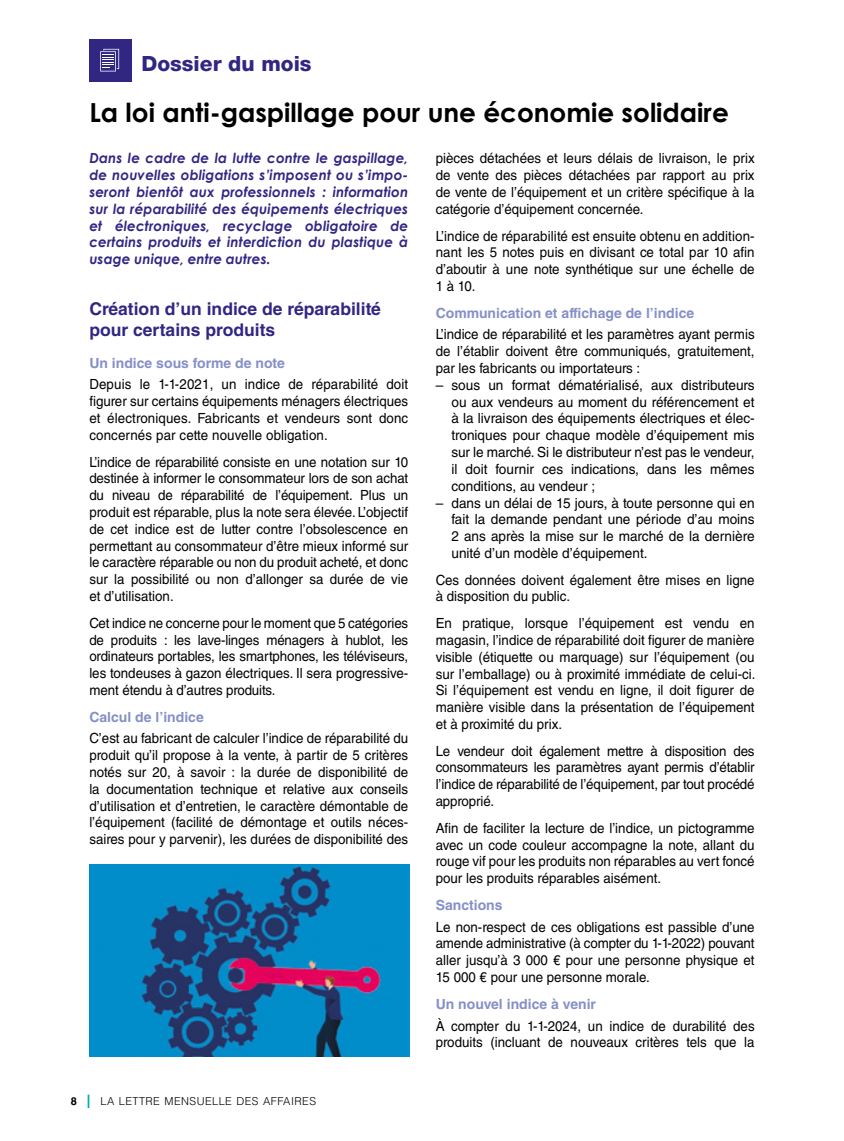
<style>
.page{position:relative;width:844px;height:1141px;background:#fff}
.page>*{position:absolute;margin:0;border:0;box-sizing:border-box;transform-origin:0 0}
._01_titre_article{font:700 26.25px "Century Gothic";color:#000}
._00_rubrique{font:800 21px "Helvetica Neue LT Std";color:#312783}
._09_t0{font:700 17.5px/21px "Helvetica LT Std";color:#312783}
._03_texte{font:14px/16.8px "Helvetica LT Std";color:#000;text-align:justify;scale:.95 1}
._03_texte-2{font:14px/16.8px "Helvetica LT Std";color:#000;text-align:justify}
._02_chapo{font:italic 700 14px/16.8px "Century Gothic";letter-spacing:.01em;color:#312783;text-align:justify}
._09_t1{font:700 14px "Helvetica LT Std";color:#8590c7}
.t1{font:300 10.85px "Helvetica LT Std";letter-spacing:.04em;color:#000}
.t2{font:700 10.85px "Helvetica LT Std";color:#000}
</style>
<div class="page">
<svg style="left:88px;top:1095px;width:1px;height:13px"></svg>
<div style="left:89px;top:40px;width:42px;height:42px;background:#312783"></div>
<svg style="left:100px;top:49px;width:19px;height:22px"></svg>
<img style="left:89px;top:864px;width:320px;height:193px">
<p class="_00_rubrique" style="left:141px;top:51px;width:171px">Dossier du mois</p>
<p class="_01_titre_article" style="left:89px;top:92px;width:640px">La loi anti-gaspillage pour une économie solidaire</p>
<p class="_02_chapo" style="left:89px;top:149px;width:320px">Dans le cadre de la lutte contre le gaspillage, de nouvelles obligations s’imposent ou s’impo&shy;seront bientôt aux professionnels : information sur la réparabilité des équipements électriques et électroniques, recyclage obligatoire de certains produits et interdiction du plastique à usage unique, entre autres.</p>
<p class="_09_t0" style="left:89px;top:298px;width:293px">Création d’un indice de réparabilité pour certains produits</p>
<p class="_09_t1" style="left:89px;top:354px;width:197px">Un indice sous forme de note</p>
<p class="_03_texte" style="left:89px;top:376px;width:337px">Depuis le 1-1-2021, un indice de réparabilité doit figurer sur certains équipements ménagers électriques et électroniques. Fabricants et vendeurs sont donc concernés par cette nouvelle obligation.</p>
<p class="_03_texte" style="left:89px;top:453px;width:337px">L’indice de réparabilité consiste en une notation sur 10 destinée à informer le consommateur lors de son achat du niveau de réparabilité de l’équipement. Plus un produit est réparable, plus la note sera élevée. L’objectif de cet indice est de lutter contre l’obsolescence en permettant au consommateur d’être mieux informé sur le caractère réparable ou non du produit acheté, et donc sur la possibilité ou non d’allonger sa durée de vie et d’utilisation.</p>
<p class="_03_texte" style="left:89px;top:614px;width:337px">Cet indice ne concerne pour le moment que 5 catégories de produits : les lave-linges ménagers à hublot, les ordinateurs portables, les smartphones, les téléviseurs, les tondeuses à gazon électriques. Il sera progressive&shy;ment étendu à d’autres produits.</p>
<p class="_09_t1" style="left:89px;top:708px;width:116px">Calcul de l’indice</p>
<p class="_03_texte" style="left:89px;top:730px;width:337px">C’est au fabricant de calculer l’indice de réparabilité du produit qu’il propose à la vente, à partir de 5 critères notés sur 20, à savoir : la durée de disponibilité de la documentation technique et relative aux conseils d’utilisation et d’entretien, le caractère démontable de l’équipement (facilité de démontage et outils néces&shy;saires pour y parvenir), les durées de disponibilité des</p>
<p class="_03_texte" style="left:435px;top:150px;width:337px">pièces détachées et leurs délais de livraison, le prix de vente des pièces détachées par rapport au prix de vente de l’équipement et un critère spécifique à la catégorie d’équipement concernée.</p>
<p class="_03_texte" style="left:435px;top:227px;width:337px">L’indice de réparabilité est ensuite obtenu en addition&shy;nant les 5 notes puis en divisant ce total par 10 afin d’aboutir à une note synthétique sur une échelle de 1 à 10.</p>
<p class="_09_t1" style="left:435px;top:304px;width:260px">Communication et affichage de l’indice</p>
<p class="_03_texte" style="left:435px;top:326px;width:337px">L’indice de réparabilité et les paramètres ayant permis de l’établir doivent être communiqués, gratuitement, par les fabricants ou importateurs :</p>
<p class="_03_texte-2" style="left:451px;top:377px;width:304px;text-indent:-16px">– sous un format dématérialisé, aux distributeurs ou aux vendeurs au moment du référencement et à la livraison des équipements électriques et élec&shy;troniques pour chaque modèle d’équipement mis sur le marché. Si le distributeur n’est pas le vendeur, il doit fournir ces indications, dans les mêmes conditions, au vendeur ;</p>
<p class="_03_texte-2" style="left:451px;top:494px;width:304px;text-indent:-16px">– dans un délai de 15 jours, à toute personne qui en fait la demande pendant une période d’au moins 2 ans après la mise sur le marché de la dernière unité d’un modèle d’équipement.</p>
<p class="_03_texte" style="left:435px;top:571px;width:337px">Ces données doivent également être mises en ligne à disposition du public.</p>
<p class="_03_texte" style="left:435px;top:615px;width:338px">En pratique, lorsque l’équipement est vendu en magasin, l’indice de réparabilité doit figurer de manière visible (étiquette ou marquage) sur l’équipement (ou sur l’emballage) ou à proximité immédiate de celui-ci.<br>Si l’équipement est vendu en ligne, il doit figurer de manière visible dans la présentation de l’équipement et à proximité du prix.</p>
<p class="_03_texte" style="left:435px;top:742px;width:337px">Le vendeur doit également mettre à disposition des consommateurs les paramètres ayant permis d’établir l’indice de réparabilité de l’équipement, par tout procédé approprié.</p>
<p class="_03_texte" style="left:435px;top:819px;width:337px">Afin de faciliter la lecture de l’indice, un pictogramme avec un code couleur accompagne la note, allant du rouge vif pour les produits non réparables au vert foncé pour les produits réparables aisément.</p>
<p class="_09_t1" style="left:435px;top:896px;width:68px">Sanctions</p>
<p class="_03_texte" style="left:435px;top:918px;width:337px">Le non-respect de ces obligations est passible d’une amende administrative (à compter du 1-1-2022) pouvant aller jusqu’à 3 000 € pour une personne physique et 15 000 € pour une personne morale.</p>
<p class="_09_t1" style="left:435px;top:995px;width:162px">Un nouvel indice à venir</p>
<p class="_03_texte" style="left:435px;top:1017px;width:337px">À compter du 1-1-2024, un indice de durabilité des produits (incluant de nouveaux critères tels que la</p>
<p class="t2" style="left:71px;top:1095px;width:8px">8</p>
<p class="t1" style="left:100px;top:1095px;width:217px">LA LETTRE MENSUELLE DES AFFAIRES</p>
</div>
